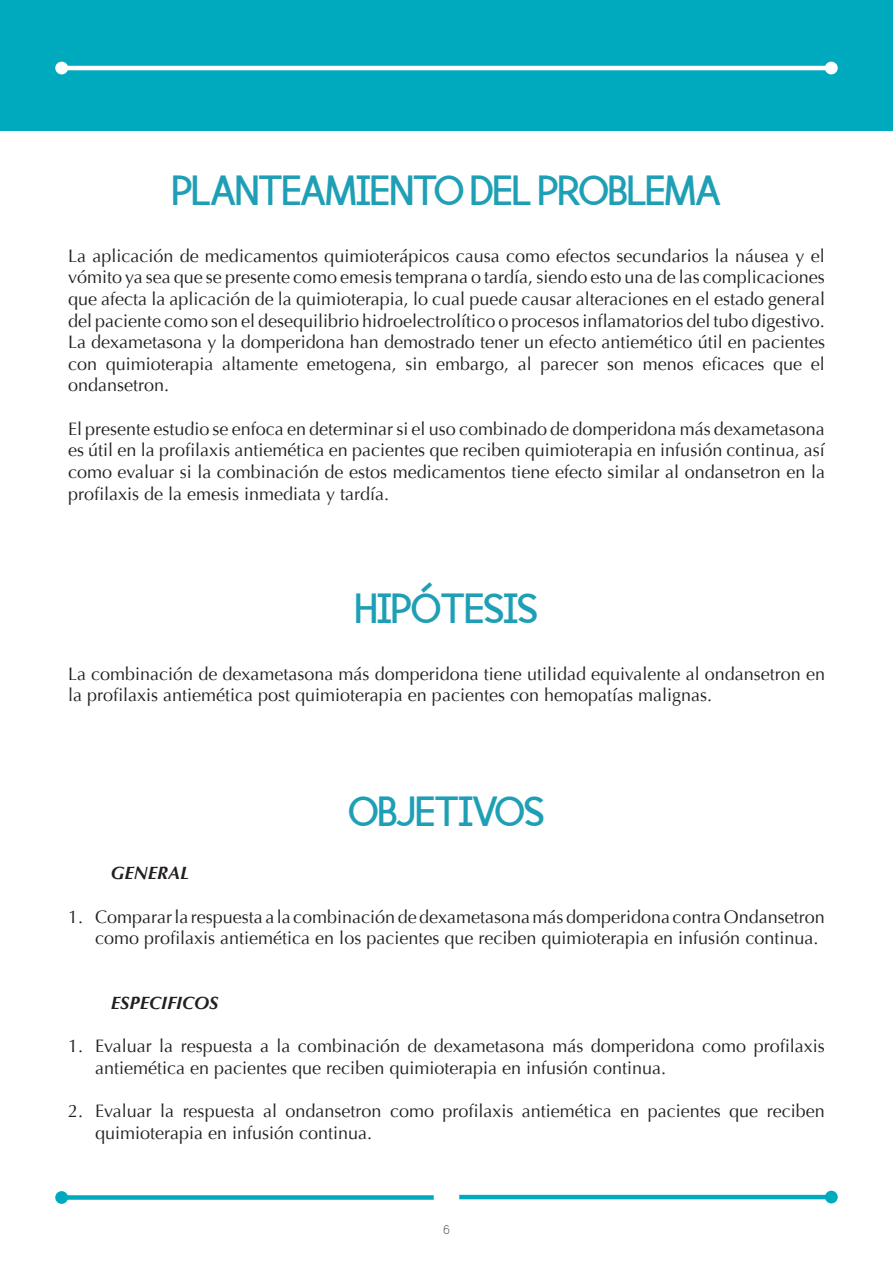
<style>
.page{position:relative;width:893px;height:1263px;background:#fff}
.page>*{position:absolute;margin:0;border:0;box-sizing:border-box;transform-origin:0 0}
.t1{font:700 45px "Morningtype";color:#1f9fb5}
.t2{font:18px/21.6px "Optima";color:#231f20}
.t3{font:italic 700 18px "Optima";color:#231f20}
.t4{font:13.5px "Rawengulk";color:#231f20}
</style>
<div class="page">
<div style="left:0;top:0;width:893px;height:131px;background:#00aabe"></div>
<hr style="left:62px;top:66px;width:769px;height:4px;background:#fff">
<div style="left:55px;top:62px;width:13px;height:12px;background:#fff;border-radius:50%"></div>
<div style="left:825px;top:62px;width:13px;height:12px;background:#fff;border-radius:50%"></div>
<div style="left:62px;top:1195px;width:372px;height:5px;background:#00aabe"></div>
<div style="left:55px;top:1191px;width:13px;height:13px;background:#00aabe;border-radius:50%"></div>
<hr style="left:459px;top:1195px;width:372px;height:4px;background:#00aabe">
<div style="left:825px;top:1191px;width:13px;height:12px;background:#00aabe;border-radius:50%"></div>
<h1 class="t1" style="left:172px;top:171px;width:550px">PLANTEAMIENTO DEL PROBLEMA</h1>
<p class="t2" style="left:68px;top:245px;width:758px;text-align:justify">La aplicación de medicamentos quimioterápicos causa como efectos secundarios la náusea y el vómito ya sea que se presente como emesis temprana o tardía, siendo esto una de las complicaciones que afecta la aplicación de la quimioterapia, lo cual puede causar alteraciones en el estado general del paciente como son el desequilibrio hidroelectrolítico o procesos inflamatorios del tubo digestivo.<br>La dexametasona y la domperidona han demostrado tener un efecto antiemético útil en pacientes con quimioterapia altamente emetogena, sin embargo, al parecer son menos eficaces que el ondansetron.</p>
<p class="t2" style="left:68px;top:418px;width:758px;text-align:justify">El presente estudio se enfoca en determinar si el uso combinado de domperidona más dexametasona es útil en la profilaxis antiemética en pacientes que reciben quimioterapia en infusión continua, así como evaluar si la combinación de estos medicamentos tiene efecto similar al ondansetron en la profilaxis de la emesis inmediata y tardía.</p>
<h1 class="t1" style="left:356px;top:589px;width:183px">HIPÓTESIS</h1>
<p class="t2" style="left:68px;top:663px;width:758px">La combinación de dexametasona más domperidona tiene utilidad equivalente al ondansetron en la profilaxis antiemética post quimioterapia en pacientes con hemopatías malignas.</p>
<h1 class="t1" style="left:349px;top:792px;width:197px">OBJETIVOS</h1>
<p class="t3" style="left:111px;top:863px;width:80px">GENERAL</p>
<p class="t2" style="left:95px;top:906px;width:731px;text-indent:-27px">1. Comparar la respuesta a la combinación de dexametasona más domperidona contra Ondansetron como profilaxis antiemética en los pacientes que reciben quimioterapia en infusión continua.</p>
<p class="t3" style="left:111px;top:992px;width:109px">ESPECIFICOS</p>
<p class="t2" style="left:95px;top:1035px;width:731px;text-indent:-27px">1. Evaluar la respuesta a la combinación de dexametasona más domperidona como profilaxis antiemética en pacientes que reciben quimioterapia en infusión continua.</p>
<p class="t2" style="left:95px;top:1100px;width:731px;text-indent:-27px">2. Evaluar la respuesta al ondansetron como profilaxis antiemética en pacientes que reciben quimioterapia en infusión continua.</p>
<p class="t4" style="left:443px;top:1222px;width:8px">6</p>
</div>
